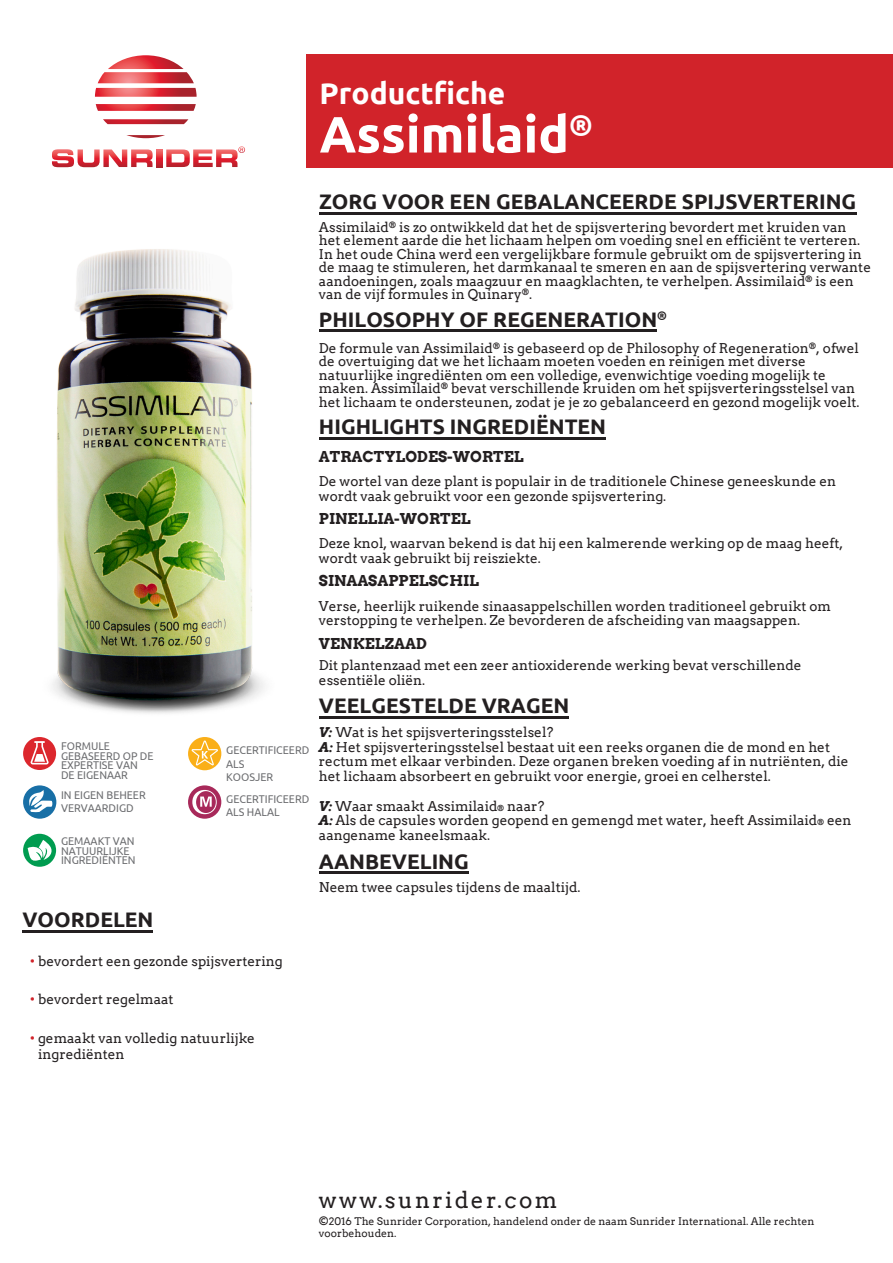
<style>
.page{position:relative;width:893px;height:1263px;background:#fff}
.page>*{position:absolute;margin:0;border:0;box-sizing:border-box;transform-origin:0 0}
.t1{font:700 51px "Ubuntu";color:#fff}
.t2{font:700 30px "Ubuntu";color:#fff}
.t3{font:22.5px "Arvo";letter-spacing:.1em;color:#231f20}
.t4{font:700 21px "Ubuntu";color:#231f20}
.t5{font:700 15px "Arvo";color:#231f20}
.t6{font:13.5px/13.5px "Arvo";color:#231f20}
.t7{font:11.25px/9.6px "Ubuntu";color:#6c6d70;scale:.95 1}
.t8{font:10.5px/12px "Arvo";color:#231f20}
.s1{font-style:inherit}
.s2{color:#d1232a}
.s3{font-weight:700;font-style:italic}
.s4{font-size:7.5px}
</style>
<div class="page">
<img style="left:52px;top:249px;width:213px;height:465px">
<div style="left:306px;top:54px;width:587px;height:113px;background:#d1232a"></div>
<svg style="left:95px;top:55px;width:102px;height:42px"></svg>
<svg style="left:96px;top:104px;width:100px;height:7px"></svg>
<svg style="left:103px;top:119px;width:85px;height:5px"></svg>
<svg style="left:126px;top:135px;width:39px;height:3px"></svg>
<svg style="left:52px;top:149px;width:101px;height:18px"></svg>
<svg style="left:157px;top:149px;width:5px;height:18px"></svg>
<svg style="left:166px;top:146px;width:79px;height:21px"></svg>
<div style="left:23px;top:834px;width:33px;height:33px;background:#009c50;border-radius:50%"></div>
<svg style="left:28px;top:840px;width:26px;height:21px"></svg>
<div style="left:23px;top:737px;width:33px;height:33px;background:#dc272d;border-radius:50%"></div>
<svg style="left:30px;top:741px;width:19px;height:23px"></svg>
<div style="left:23px;top:785px;width:33px;height:34px;background:#186fa6;border-radius:50%"></div>
<svg style="left:27px;top:790px;width:26px;height:22px"></svg>
<svg style="left:188px;top:785px;width:33px;height:34px"></svg>
<svg style="left:192px;top:790px;width:25px;height:24px"></svg>
<div style="left:188px;top:737px;width:33px;height:33px;background:#faaf18;border-radius:50%"></div>
<svg style="left:191px;top:740px;width:27px;height:25px"></svg>
<hr style="left:319px;top:212px;width:537px;height:3px;background:#231f20">
<hr style="left:22px;top:931px;width:131px;height:2px;background:#231f20">
<hr style="left:319px;top:329px;width:338px;height:3px;background:#231f20">
<hr style="left:319px;top:437px;width:287px;height:2px;background:#231f20">
<hr style="left:319px;top:716px;width:250px;height:2px;background:#231f20">
<hr style="left:319px;top:871px;width:150px;height:3px;background:#231f20">
<p class="t2" style="left:320px;top:75px;width:187px">Productfiche</p>
<p class="t1" style="left:320px;top:103px;width:275px">Assimilaid<sup>®</sup></p>
<p class="t7" style="left:61px;top:741px;width:99px">FORMULE<br>GEBASEERD OP DE<br>EXPERTISE VAN<br>DE EIGENAAR</p>
<p class="t7" style="left:61px;top:787px;width:91px;line-height:13.5px">IN EIGEN BEHEER<br>VERVAARDIGD</p>
<p class="t7" style="left:61px;top:836px;width:80px">GEMAAKT VAN<br>NATUURLIJKE<br>INGREDIËNTEN</p>
<p class="t7" style="left:226px;top:743px;width:89px;line-height:13.5px">GECERTIFICEERD<br>ALS<br>KOOSJER</p>
<p class="t7" style="left:226px;top:791px;width:89px;line-height:13.5px">GECERTIFICEERD<br>ALS <span class="s1">halal</span></p>
<p class="t4" style="left:22px;top:907px;width:132px">VOORDELEN</p>
<p class="t6" style="left:30px;top:954px;width:255px"><span class="s2">•</span> bevordert een gezonde spijsvertering</p>
<p class="t6" style="left:30px;top:993px;width:145px"><span class="s2">•</span> bevordert regelmaat</p>
<p class="t6" style="left:38px;top:1030px;width:218px;line-height:16.2px;text-indent:-8px"><span class="s2">•</span> gemaakt van volledig natuurlijke ingrediënten</p>
<p class="t4" style="left:319px;top:189px;width:539px">ZORG VOOR EEN GEBALANCEERDE SPIJSVERTERING</p>
<p class="t6" style="left:319px;top:220px;width:554px">Assimilaid<sup>®</sup> is zo ontwikkeld dat het de spijsvertering bevordert met kruiden van het element aarde die het lichaam helpen om voeding snel en efficiënt te verteren.<br>In het oude China werd een vergelijkbare formule gebruikt om de spijsvertering in de maag te stimuleren, het darmkanaal te smeren en aan de spijsvertering verwante aandoeningen, zoals maagzuur en maagklachten, te verhelpen. Assimilaid<sup>®</sup> is een van de vijf formules in Quinary<sup>®</sup>.</p>
<p class="t4" style="left:319px;top:306px;width:350px">PHILOSOPHY OF REGENERATION<sup>®</sup></p>
<p class="t6" style="left:319px;top:341px;width:542px">De formule van Assimilaid<sup>®</sup> is gebaseerd op de Philosophy of Regeneration<sup>®</sup>, ofwel de overtuiging dat we het lichaam moeten voeden en reinigen met diverse natuurlijke ingrediënten om een volledige, evenwichtige voeding mogelijk te maken. Assimilaid<sup>®</sup> bevat verschillende kruiden om het spijsverteringsstelsel van het lichaam te ondersteunen, zodat je je zo gebalanceerd en gezond mogelijk voelt.</p>
<p class="t4" style="left:319px;top:414px;width:289px">HIGHLIGHTS INGREDIËNTEN</p>
<p class="t5" style="left:319px;top:447px;width:206px">ATRACTYLODES-WORTEL</p>
<p class="t6" style="left:319px;top:474px;width:519px;line-height:14.7px">De wortel van deze plant is populair in de traditionele Chinese geneeskunde en wordt vaak gebruikt voor een gezonde spijsvertering.</p>
<p class="t5" style="left:319px;top:509px;width:153px">PINELLIA-WORTEL</p>
<p class="t6" style="left:319px;top:536px;width:526px;line-height:14.7px">Deze knol, waarvan bekend is dat hij een kalmerende werking op de maag heeft, wordt vaak gebruikt bij reisziekte.</p>
<p class="t5" style="left:319px;top:571px;width:162px">SINAASAPPELSCHIL</p>
<p class="t6" style="left:319px;top:598px;width:513px;line-height:14.7px">Verse, heerlijk ruikende sinaasappelschillen worden traditioneel gebruikt om verstopping te verhelpen. Ze bevorderen de afscheiding van maagsappen.</p>
<p class="t5" style="left:319px;top:634px;width:109px">VENKELZAAD</p>
<p class="t6" style="left:319px;top:658px;width:484px;line-height:14.7px">Dit plantenzaad met een zeer antioxiderende werking bevat verschillende essentiële oliën.</p>
<p class="t4" style="left:319px;top:693px;width:252px">VEELGESTELDE VRAGEN</p>
<p class="t6" style="left:319px;top:725px;width:531px;line-height:14.7px"><span class="s3">V:</span> Wat is het spijsverteringsstelsel?<br><span class="s3">A:</span> Het spijsverteringsstelsel bestaat uit een reeks organen die de mond en het rectum met elkaar verbinden. Deze organen breken voeding af in nutriënten, die het lichaam absorbeert en gebruikt voor energie, groei en celherstel.</p>
<p class="t6" style="left:319px;top:798px;width:534px;line-height:14.7px"><span class="s3">V:</span> Waar smaakt Assimilaid<span class="s4">®</span> naar?<br><span class="s3">A:</span> Als de capsules worden geopend en gemengd met water, heeft Assimilaid<span class="s4">®</span> een aangename kaneelsmaak.</p>
<p class="t4" style="left:319px;top:849px;width:151px">AANBEVELING</p>
<p class="t6" style="left:319px;top:881px;width:263px">Neem twee capsules tijdens de maaltijd.</p>
<p class="t3" style="left:319px;top:1186px;width:240px">www.sunrider.com</p>
<p class="t8" style="left:319px;top:1216px;width:497px">©2016 The Sunrider Corporation, handelend onder de naam Sunrider International. Alle rechten voorbehouden.</p>
</div>
